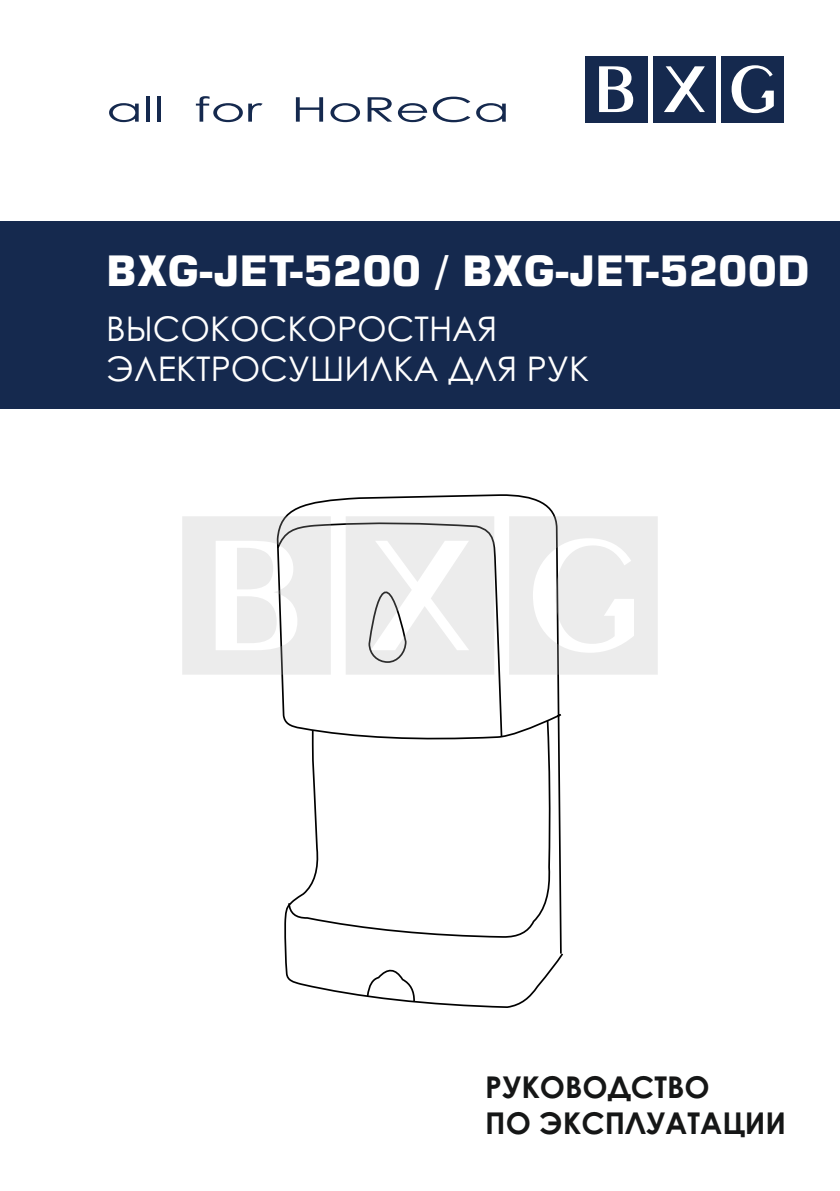
<style>
.page{position:relative;width:840px;height:1191px;background:#fff}
.page>*{position:absolute;margin:0;border:0;box-sizing:border-box;transform-origin:0 0}
.t1{font:700 42px "Square 721 BT";color:#fff}
.t2{font:34px/40.6px "Century Gothic";color:#fff}
.t3{font:34px "Century Gothic";color:#15294e;scale:1.57 1}
.t4{font:700 30px/36.4px "Century Gothic";color:#151616}
</style>
<div class="page">
<div style="left:0;top:221px;width:839px;height:187px;background:#15294e"></div>
<div style="left:584px;top:56px;width:62px;height:66px;background:#15294e"></div>
<div style="left:653px;top:56px;width:62px;height:66px;background:#15294e"></div>
<div style="left:721px;top:56px;width:62px;height:66px;background:#15294e"></div>
<svg style="left:599px;top:66px;width:34px;height:46px"></svg>
<svg style="left:664px;top:66px;width:40px;height:46px"></svg>
<svg style="left:731px;top:65px;width:42px;height:48px"></svg>
<svg style="left:285px;top:495px;width:278px;height:233px"></svg>
<svg style="left:284px;top:728px;width:279px;height:280px"></svg>
<svg style="left:287px;top:719px;width:263px;height:220px"></svg>
<svg style="left:365px;top:967px;width:50px;height:36px"></svg>
<svg style="left:275px;top:520px;width:228px;height:218px"></svg>
<svg style="left:182px;top:516px;width:148px;height:158px"></svg>
<svg style="left:345px;top:516px;width:149px;height:158px"></svg>
<svg style="left:509px;top:516px;width:148px;height:158px"></svg>
<p class="t3" style="left:106px;top:96px;width:258px">all for HoReCa</p>
<p class="t1" style="left:106px;top:254px;width:704px">BXG-JET-5200 / BXG-JET-5200D</p>
<p class="t2" style="left:106px;top:311px;width:484px">ВЫСОКОСКОРОСТНАЯ<br>ЭЛЕКТРОСУШИЛКА ДЛЯ РУК</p>
<p class="t4" style="left:485px;top:1071px;width:302px">РУКОВОДСТВО<br>ПО ЭКСПЛУАТАЦИИ</p>
</div>
